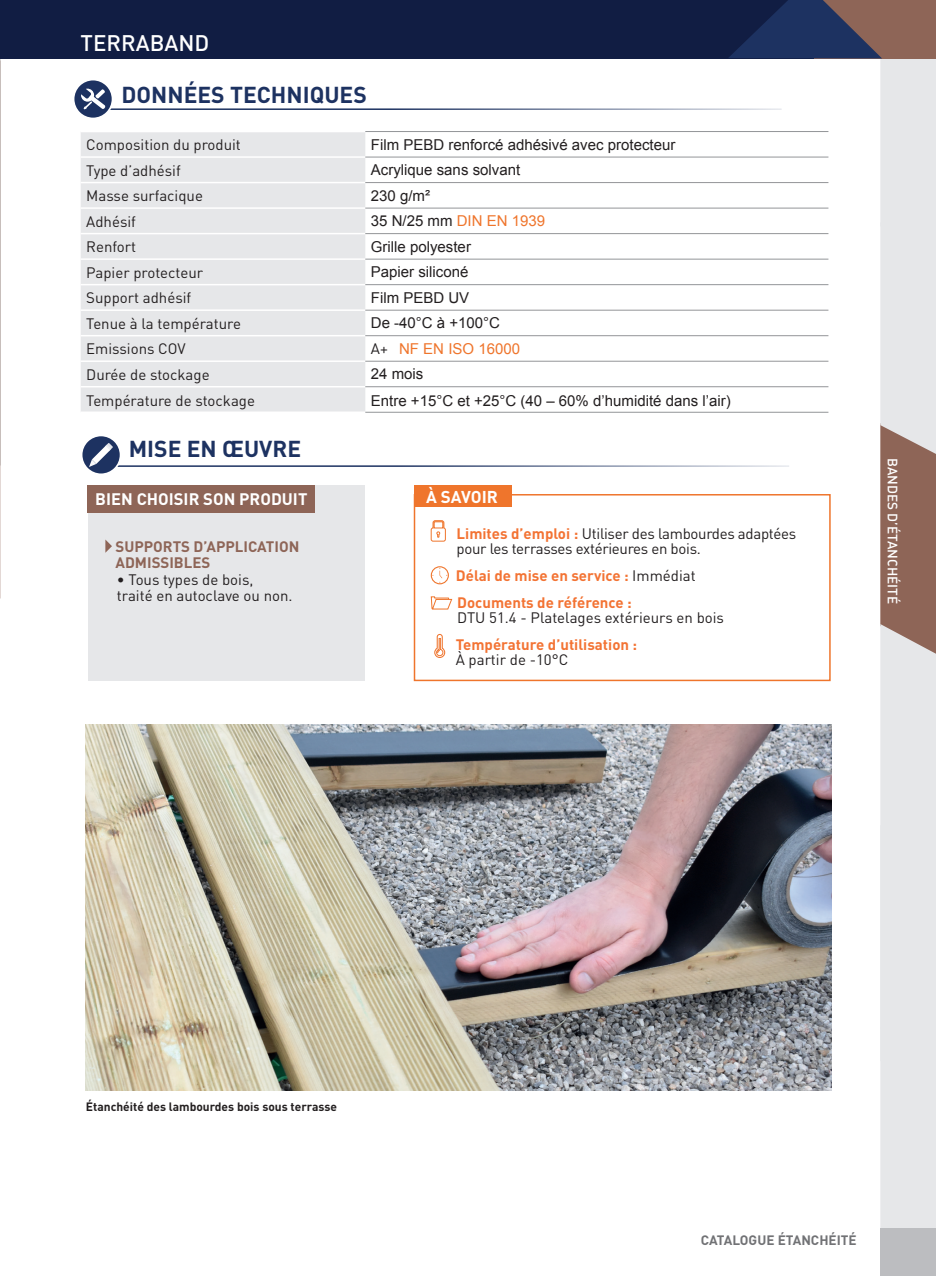
<style>
.page{position:relative;width:936px;height:1276px;background:#fff}
.page>*{position:absolute;margin:0;border:0;box-sizing:border-box;transform-origin:0 0}
.t1{font:700 22.8px "DIN";color:#1d3261}
.t2{font:22.35px "DIN Medium Alternate";color:#fff}
.t3{font:700 16.95px "DIN";color:#fff}
.t4{font:700 16.5px "DIN";color:#fff}
.t5{font:15px/16.5px "DIN";color:#231f20}
.t6{font:15px "Arial";color:#231f20}
.t7{font:15px/15px "DIN";letter-spacing:-.02em;color:#231f20}
.t8{font:700 15px/27px "DIN";color:#f37333}
.t9{font:700 15px/16.5px "DIN";color:#8e6557}
.t10{font:15px "Arial";color:#ef752c}
.t11{font:700 13.5px "DIN";color:#717275}
.t12{font:13.5px "DIN Medium Alternate";color:#fff}
.t13{font:700 12px "DIN";color:#231f20}
.s1{color:#231f20}
.s2{font-family:"DIN";color:#231f20}
.s3{font-weight:700;color:#f37333}
.s4{font-weight:400;color:#231f20}
</style>
<div class="page">
<div style="left:880px;top:1228px;width:55px;height:48px;background:#bcbdc0"></div>
<div style="left:0;top:0;width:935px;height:58px;background:#111d43"></div>
<hr style="left:0;top:0;width:1px;height:58px;background:#8e6557">
<svg style="left:728px;top:0;width:207px;height:1228px"></svg>
<div style="left:81px;top:132px;width:284px;height:279px;background:#e6e7e9"></div>
<hr style="left:81px;top:207px;width:284px;height:2px;background:#fff">
<hr style="left:81px;top:233px;width:284px;height:1px;background:#fff">
<hr style="left:81px;top:258px;width:284px;height:2px;background:#fff">
<hr style="left:81px;top:284px;width:284px;height:1px;background:#fff">
<hr style="left:81px;top:309px;width:284px;height:2px;background:#fff">
<hr style="left:81px;top:335px;width:284px;height:1px;background:#fff">
<hr style="left:81px;top:360px;width:284px;height:2px;background:#fff">
<hr style="left:81px;top:386px;width:284px;height:1px;background:#fff">
<hr style="left:81px;top:156px;width:284px;height:2px;background:#fff">
<hr style="left:81px;top:182px;width:284px;height:1px;background:#fff">
<hr style="left:365px;top:131px;width:463px;height:1px;background:#939598">
<hr style="left:365px;top:157px;width:463px;height:1px;background:#939598">
<hr style="left:365px;top:182px;width:463px;height:1px;background:#939598">
<hr style="left:365px;top:208px;width:463px;height:1px;background:#939598">
<hr style="left:365px;top:233px;width:463px;height:1px;background:#939598">
<hr style="left:365px;top:259px;width:463px;height:1px;background:#939598">
<hr style="left:365px;top:284px;width:463px;height:1px;background:#939598">
<hr style="left:365px;top:310px;width:463px;height:1px;background:#939598">
<hr style="left:365px;top:335px;width:463px;height:1px;background:#939598">
<hr style="left:365px;top:361px;width:463px;height:1px;background:#939598">
<hr style="left:365px;top:386px;width:463px;height:1px;background:#939598">
<hr style="left:365px;top:412px;width:463px;height:1px;background:#939598">
<hr style="left:103px;top:108px;width:678px;height:2px;background:#1d3261">
<svg style="left:74px;top:80px;width:40px;height:38px"></svg>
<div style="left:414px;top:494px;width:416px;height:187px;border:2px solid #ef752c"></div>
<div style="left:414px;top:485px;width:98px;height:21px;background:#ef752c"></div>
<svg style="left:430px;top:520px;width:16px;height:22px"></svg>
<svg style="left:431px;top:566px;width:18px;height:18px"></svg>
<svg style="left:430px;top:596px;width:23px;height:14px"></svg>
<svg style="left:434px;top:634px;width:11px;height:24px"></svg>
<hr style="left:111px;top:465px;width:678px;height:2px;background:#1d3261">
<svg style="left:82px;top:436px;width:40px;height:38px"></svg>
<div style="left:88px;top:485px;width:276px;height:195px;background:#e6e7e9"></div>
<svg style="left:105px;top:539px;width:7px;height:14px"></svg>
<div style="left:87px;top:485px;width:228px;height:27px;background:#8e6557"></div>
<img style="left:86px;top:724px;width:745px;height:366px">
<h2 class="t2" style="left:81px;top:29px;width:130px">TERRABAND</h2>
<h1 class="t1" style="left:122px;top:80px;width:247px">DONNÉES TECHNIQUES</h1>
<p class="t5" style="left:86px;top:136px;width:156px">Composition du produit</p>
<p class="t6" style="left:371px;top:135px;width:306px">Film PEBD renforcé adhésivé avec protecteur</p>
<p class="t5" style="left:86px;top:162px;width:96px">Type d’adhésif</p>
<p class="t6" style="left:371px;top:160px;width:151px">Acrylique sans solvant</p>
<p class="t5" style="left:86px;top:187px;width:118px">Masse surfacique</p>
<p class="t6" style="left:371px;top:186px;width:61px">230 g/m²</p>
<p class="t5" style="left:86px;top:213px;width:51px">Adhésif</p>
<p class="t10" style="left:371px;top:211px;width:176px"><span class="s1">35 N/25 mm</span> DIN EN 1939</p>
<p class="t5" style="left:86px;top:238px;width:51px">Renfort</p>
<p class="t6" style="left:371px;top:237px;width:102px">Grille polyester</p>
<p class="t5" style="left:86px;top:264px;width:118px">Papier protecteur</p>
<p class="t6" style="left:371px;top:262px;width:99px">Papier siliconé</p>
<p class="t5" style="left:86px;top:289px;width:106px">Support adhésif</p>
<p class="t6" style="left:371px;top:288px;width:100px">Film PEBD UV</p>
<p class="t5" style="left:86px;top:315px;width:156px">Tenue à la température</p>
<p class="t6" style="left:371px;top:313px;width:131px">De -40°C à +100°C</p>
<p class="t5" style="left:86px;top:340px;width:101px">Emissions COV</p>
<p class="t10" style="left:371px;top:339px;width:151px"><span class="s2">A+</span> NF EN ISO 16000</p>
<p class="t5" style="left:86px;top:366px;width:125px">Durée de stockage</p>
<p class="t6" style="left:371px;top:364px;width:54px">24 mois</p>
<p class="t5" style="left:86px;top:391px;width:170px">Température de stockage</p>
<p class="t6" style="left:371px;top:390px;width:361px">Entre +15°C et +25°C (40 – 60% d’humidité dans l’air)</p>
<h1 class="t1" style="left:129px;top:433px;width:174px">MISE EN ŒUVRE</h1>
<p class="t4" style="left:95px;top:488px;width:214px">BIEN CHOISIR SON PRODUIT</p>
<p class="t9" style="left:115px;top:537px;width:185px">SUPPORTS D’APPLICATION<br>ADMISSIBLES</p>
<p class="t5" style="left:117px;top:571px;width:177px">• Tous types de bois, traité en autoclave ou non.</p>
<p class="t3" style="left:426px;top:485px;width:73px">À SAVOIR</p>
<p class="t7" style="left:456px;top:526px;width:341px"><span class="s3">Limites d’emploi :</span> Utiliser des lambourdes adaptées pour les terrasses extérieures en bois.</p>
<p class="t8" style="left:456px;top:562px;width:241px">Délai de mise en service : <span class="s4">Immédiat<br></span>Documents de référence :</p>
<p class="t5" style="left:457px;top:609px;width:268px">DTU 51.4 - Platelages extérieurs en bois</p>
<p class="t8" style="left:455px;top:631px;width:183px">Température d’utilisation :</p>
<p class="t5" style="left:455px;top:651px;width:114px">À partir de -10°C</p>
<p class="t12" style="left:901px;top:458px;width:148px;rotate:90deg">BANDES D’ÉTANCHÉITÉ</p>
<p class="t13" style="left:86px;top:1098px;width:253px">Étanchéité des lambourdes bois sous terrasse</p>
<p class="t11" style="left:701px;top:1231px;width:157px">CATALOGUE ÉTANCHÉITÉ</p>
</div>
